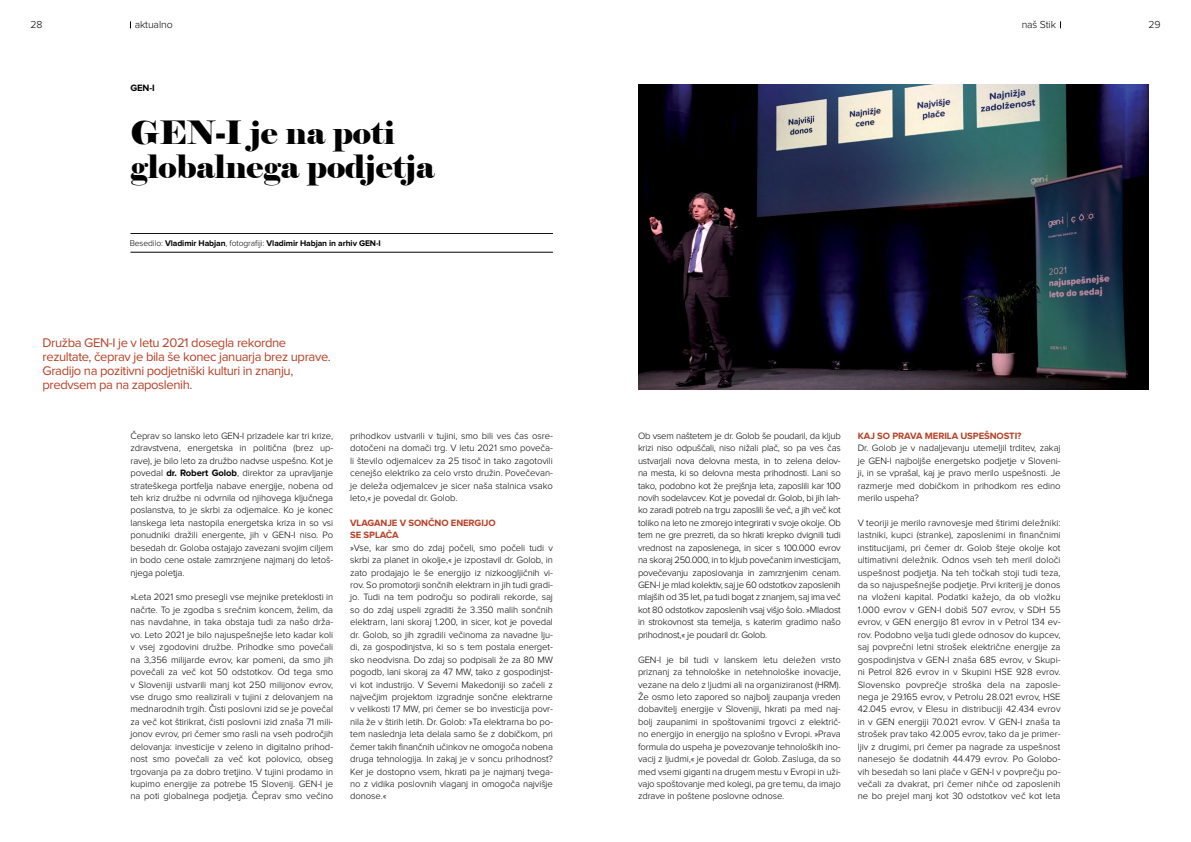
<style>
.page{position:relative;width:1191px;height:842px;background:#fff}
.page>*{position:absolute;margin:0;border:0;box-sizing:border-box;transform-origin:0 0}
.t1{font:32px/34px "Elephant";color:#000}
.t2{font:13px/14px "Proxima Nova";letter-spacing:-.03em;color:#b74126}
.t3{font:300 10.5px "Proxima Nova";letter-spacing:-.01em;color:#000}
.t4{font:300 9.5px/12.4px "Proxima Nova";letter-spacing:-.01em;color:#000;text-align:justify}
.t5{font:700 9.5px/12.4px "Proxima Nova";letter-spacing:-.01em;color:#b74126}
.t6{font:700 9.5px "Proxima Nova";color:#000}
.t7{font:700 8.5px "Proxima Nova";letter-spacing:-.01em;color:#000}
.s1{font-weight:300}
.s2{font-weight:700}
</style>
<div class="page">
<img style="left:638px;top:84px;width:510px;height:305px">
<hr style="left:130px;top:233px;width:423px;height:1px;background:#000">
<hr style="left:130px;top:252px;width:423px;height:1px;background:#000">
<p class="t3" style="left:31px;top:20px;width:14px">28</p>
<p class="t3" style="left:135px;top:20px;width:39px">aktualno</p>
<p class="t3" style="left:1021px;top:20px;width:36px">naš Stik</p>
<p class="t3" style="left:1148px;top:20px;width:14px">29</p>
<p class="t6" style="left:130px;top:83px;width:26px">GEN-I</p>
<h1 class="t1" style="left:130px;top:116px;width:306px">GEN-I je na poti globalnega podjetja</h1>
<p class="t7" style="left:130px;top:240px;width:253px"><span class="s1">Besedilo:</span> Vladimir Habjan<span class="s1">, fotografiji:</span> Vladimir Habjan in arhiv GEN-I</p>
<h2 class="t2" style="left:43px;top:336px;width:290px">Družba GEN-I je v letu 2021 dosegla rekordne rezultate, čeprav je bila še konec januarja brez uprave.<br>Gradijo na pozitivni podjetniški kulturi in znanju, predvsem pa na zaposlenih.</h2>
<p class="t4" style="left:130px;top:430px;width:204px">Čeprav so lansko leto GEN-I prizadele kar tri krize, zdravstvena, energetska in politična (brez up&shy;rave), je bilo leto za družbo nadvse uspešno. Kot je povedal <span class="s2">dr. Robert Golob</span>, direktor za upravljanje strateškega portfelja nabave energije, nobena od teh kriz družbe ni odvrnila od njihovega ključnega poslanstva, to je skrbi za odjemalce. Ko je konec lanskega leta nastopila energetska kriza in so vsi ponudniki dražili energente, jih v GEN-I niso. Po besedah dr. Goloba ostajajo zavezani svojim ciljem in bodo cene ostale zamrznjene najmanj do letoš&shy;njega poletja.</p>
<p class="t4" style="left:130px;top:591px;width:204px">»Leta 2021 smo presegli vse mejnike preteklosti in načrte. To je zgodba s srečnim koncem, želim, da nas navdahne, in taka obstaja tudi za našo drža&shy;vo. Leto 2021 je bilo najuspešnejše leto kadar koli v vsej zgodovini družbe. Prihodke smo povečali na 3,356 milijarde evrov, kar pomeni, da smo jih povečali za več kot 50 odstotkov. Od tega smo v Sloveniji ustvarili manj kot 250 milijonov evrov, vse drugo smo realizirali v tujini z delovanjem na mednarodnih trgih. Čisti poslovni izid se je povečal za več kot štirikrat, čisti poslovni izid znaša 71 mili&shy;jonov evrov, pri čemer smo rasli na vseh področjih delovanja: investicije v zeleno in digitalno prihod&shy;nost smo povečali za več kot polovico, obseg trgovanja pa za dobro tretjino. V tujini prodamo in kupimo energije za potrebe 15 Slovenij. GEN-I je na poti globalnega podjetja. Čeprav smo večino</p>
<p class="t4" style="left:350px;top:430px;width:204px">prihodkov ustvarili v tujini, smo bili ves čas osre&shy;dotočeni na domači trg. V letu 2021 smo poveča&shy;li število odjemalcev za 25 tisoč in tako zagotovili cenejšo elektriko za celo vrsto družin. Povečevan&shy;je deleža odjemalcev je sicer naša stalnica vsako leto,« je povedal dr. Golob.</p>
<p class="t5" style="left:350px;top:517px;width:147px">VLAGANJE V SONČNO ENERGIJO<br>SE SPLAČA</p>
<p class="t4" style="left:350px;top:542px;width:204px">»Vse, kar smo do zdaj počeli, smo počeli tudi v skrbi za planet in okolje,« je izpostavil dr. Golob, in zato prodajajo le še energijo iz nizkoogljičnih vi&shy;rov. So promotorji sončnih elektrarn in jih tudi gradi&shy;jo. Tudi na tem področju so podirali rekorde, saj so do zdaj uspeli zgraditi že 3.350 malih sončnih elektrarn, lani skoraj 1.200, in sicer, kot je povedal dr. Golob, so jih zgradili večinoma za navadne lju&shy;di, za gospodinjstva, ki so s tem postala energet&shy;sko neodvisna. Do zdaj so podpisali že za 80 MW pogodb, lani skoraj za 47 MW, tako z gospodinjst&shy;vi kot industrijo. V Severni Makedoniji so začeli z največjim projektom izgradnje sončne elektrarne v velikosti 17 MW, pri čemer se bo investicija povr&shy;nila že v štirih letih. Dr. Golob: »Ta elektrarna bo po&shy;tem naslednja leta delala samo še z dobičkom, pri čemer takih finančnih učinkov ne omogoča nobena druga tehnologija. In zakaj je v soncu prihodnost?<br>Ker je dostopno vsem, hkrati pa je najmanj tvega&shy;no z vidika poslovnih vlaganj in omogoča najvišje donose.«</p>
<p class="t4" style="left:638px;top:430px;width:204px">Ob vsem naštetem je dr. Golob še poudaril, da kljub krizi niso odpuščali, niso nižali plač, so pa ves čas ustvarjali nova delovna mesta, in to zelena delov&shy;na mesta, ki so delovna mesta prihodnosti. Lani so tako, podobno kot že prejšnja leta, zaposlili kar 100 novih sodelavcev. Kot je povedal dr. Golob, bi jih lah&shy;ko zaradi potreb na trgu zaposlili še več, a jih več kot toliko na leto ne zmorejo integrirati v svoje okolje. Ob tem ne gre prezreti, da so hkrati krepko dvignili tudi vrednost na zaposlenega, in sicer s 100.000 evrov na skoraj 250.000, in to kljub povečanim investicijam, povečevanju zaposlovanja in zamrznjenim cenam.<br>GEN-I je mlad kolektiv, saj je 60 odstotkov zaposlenih mlajših od 35 let, pa tudi bogat z znanjem, saj ima več kot 80 odstotkov zaposlenih vsaj višjo šolo. »Mladost in strokovnost sta temelja, s katerim gradimo našo prihodnost,« je poudaril dr. Golob.</p>
<p class="t4" style="left:638px;top:654px;width:204px">GEN-I je bil tudi v lanskem letu deležen vrsto priznanj za tehnološke in netehnološke inovacije, vezane na delo z ljudmi ali na organiziranost (HRM).<br>Že osmo leto zapored so najbolj zaupanja vreden dobavitelj energije v Sloveniji, hkrati pa med naj&shy;bolj zaupanimi in spoštovanimi trgovci z električ&shy;no energijo in energijo na splošno v Evropi. »Prava formula do uspeha je povezovanje tehnoloških ino&shy;vacij z ljudmi,« je povedal dr. Golob. Zasluga, da so med vsemi giganti na drugem mestu v Evropi in uži&shy;vajo spoštovanje med kolegi, pa gre temu, da imajo zdrave in poštene poslovne odnose.</p>
<p class="t5" style="left:857px;top:430px;width:165px">KAJ SO PRAVA MERILA USPEŠNOSTI?</p>
<p class="t4" style="left:857px;top:442px;width:204px">Dr. Golob je v nadaljevanju utemeljil trditev, zakaj je GEN-I najboljše energetsko podjetje v Sloveni&shy;ji, in se vprašal, kaj je pravo merilo uspešnosti. Je razmerje med dobičkom in prihodkom res edino merilo uspeha?</p>
<p class="t4" style="left:857px;top:517px;width:204px">V teoriji je merilo ravnovesje med štirimi deležniki: lastniki, kupci (stranke), zaposlenimi in finančnimi institucijami, pri čemer dr. Golob šteje okolje kot ultimativni deležnik. Odnos vseh teh meril določi uspešnost podjetja. Na teh točkah stoji tudi teza, da so najuspešnejše podjetje. Prvi kriterij je donos na vloženi kapital. Podatki kažejo, da ob vložku 1.000 evrov v GEN-I dobiš 507 evrov, v SDH 55 evrov, v GEN energijo 81 evrov in v Petrol 134 ev&shy;rov. Podobno velja tudi glede odnosov do kupcev, saj povprečni letni strošek električne energije za gospodinjstva v GEN-I znaša 685 evrov, v Skupi&shy;ni Petrol 826 evrov in v Skupini HSE 928 evrov.<br>Slovensko povprečje stroška dela na zaposle&shy;nega je 29.165 evrov, v Petrolu 28.021 evrov, HSE 42.045 evrov, v Elesu in distribuciji 42.434 evrov in v GEN energiji 70.021 evrov. V GEN-I znaša ta strošek prav tako 42.005 evrov, tako da je primer&shy;ljiv z drugimi, pri čemer pa nagrade za uspešnost nanesejo še dodatnih 44.479 evrov. Po Golobo&shy;vih besedah so lani plače v GEN-I v povprečju po&shy;večali za dvakrat, pri čemer nihče od zaposlenih ne bo prejel manj kot 30 odstotkov več kot leta</p>
</div>
